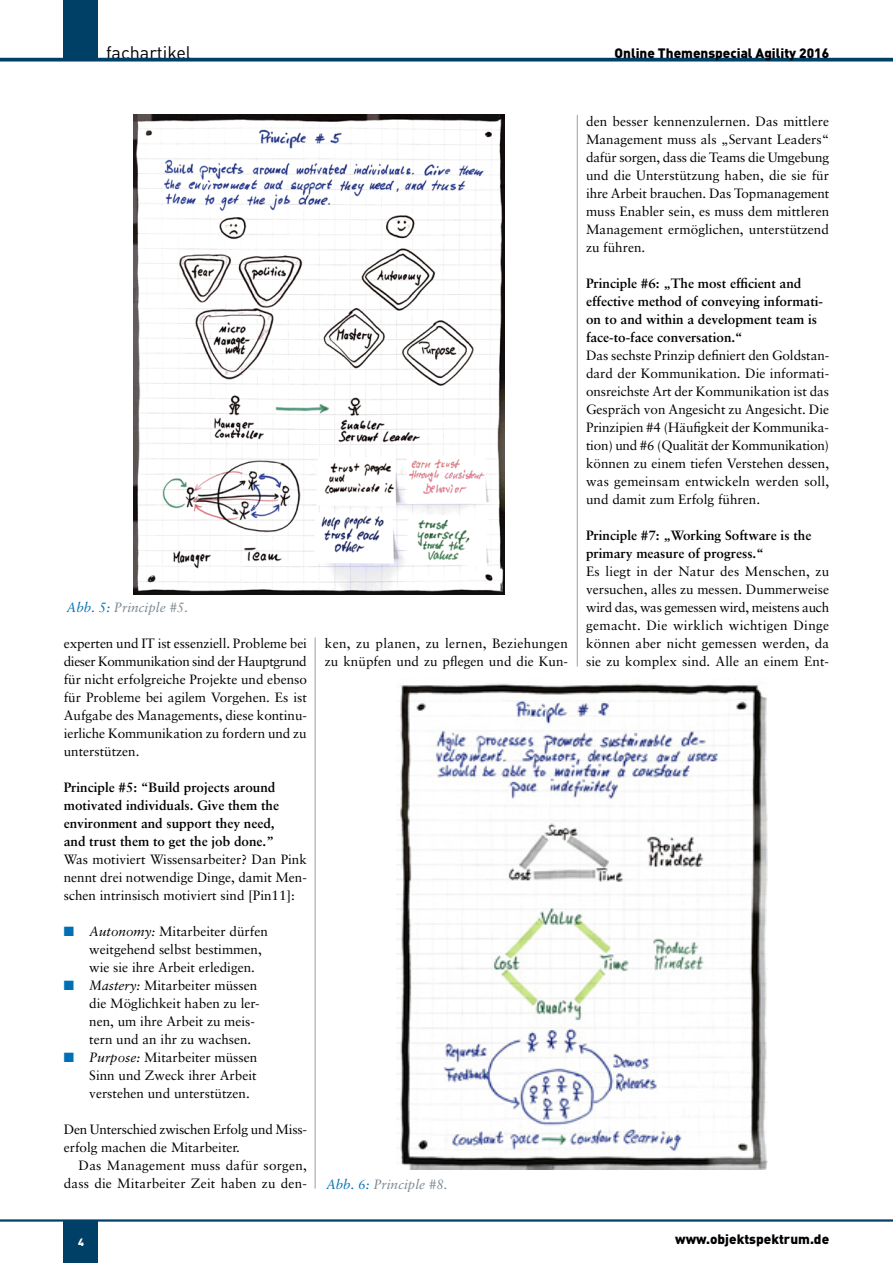
<style>
.page{position:relative;width:893px;height:1263px;background:#fff}
.page>*{position:absolute;margin:0;border:0;box-sizing:border-box;transform-origin:0 0}
.t1{font:18px "DINOT";color:#000}
.t2{font:13.5px/18px "Sabon LT";color:#000;text-align:justify}
.t3{font:700 13.5px/18px "Sabon LT";color:#000}
.t4{font:13.5px/18px "Sabon LT";letter-spacing:.02em;color:#000}
.t5{font:900 13.5px "DINOT";color:#000}
.t6{font:italic 13.5px "Sabon LT";color:#7b8991}
.t7{font:900 10.5px "DINOT";color:#fff}
.s1{color:#006fb4}
.s2{font-style:italic}
</style>
<div class="page">
<div style="left:64px;top:1220px;width:34px;height:43px;background:#004066"></div>
<div style="left:64px;top:0;width:34px;height:58px;background:#004066"></div>
<svg style="left:0;top:58px;width:893px;height:4px;background:#1e5678"></svg>
<hr style="left:0;top:1219px;width:893px;height:2px;background:#004066">
<hr style="left:577px;top:115px;width:1px;height:551px;background:#9c9e9f">
<hr style="left:315px;top:637px;width:1px;height:551px;background:#9c9e9f">
<img style="left:134px;top:115px;width:371px;height:479px">
<img style="left:396px;top:683px;width:371px;height:487px">
<h1 class="t1" style="left:106px;top:41px;width:87px">fachartikel</h1>
<p class="t5" style="left:615px;top:44px;width:216px">Online Themenspecial Agility 2016</p>
<p class="t6" style="left:67px;top:600px;width:123px"><span class="s1">Abb. 5:</span> Principle #5.</p>
<p class="t2" style="left:64px;top:634px;width:245px">experten und IT ist essenziell. Probleme bei dieser Kommunikation sind der Hauptgrund für nicht erfolgreiche Projekte und ebenso für Probleme bei agilem Vorgehen. Es ist Aufgabe des Managements, diese kontinu&shy;ierliche Kommunikation zu fordern und zu unterstützen.</p>
<p class="t3" style="left:64px;top:778px;width:217px">Principle #5: “Build projects around motivated individuals. Give them the environment and support they need, and trust them to get the job done.”</p>
<p class="t2" style="left:64px;top:850px;width:245px">Was motiviert Wissensarbeiter? Dan Pink nennt drei notwendige Dinge, damit Men&shy;schen intrinsisch motiviert sind [Pin11]:</p>
<p class="t2" style="left:89px;top:922px;width:180px;text-align:left;text-indent:-26px"><span class="s1">■</span> <span class="s2">Autonomy:</span> Mitarbeiter dürfen weitgehend selbst bestimmen, wie sie ihre Arbeit erledigen.</p>
<p class="t2" style="left:89px;top:976px;width:172px;text-align:left;text-indent:-26px"><span class="s1">■</span> <span class="s2">Mastery:</span> Mitarbeiter müssen die Möglichkeit haben zu ler&shy;nen, um ihre Arbeit zu meis&shy;tern und an ihr zu wachsen.</p>
<p class="t2" style="left:89px;top:1048px;width:170px;text-indent:-26px"><span class="s1">■</span> <span class="s2">Purpose:</span> Mitarbeiter müssen Sinn und Zweck ihrer Arbeit verstehen und unterstützen.</p>
<p class="t2" style="left:64px;top:1120px;width:245px">Den Unterschied zwischen Erfolg und Miss&shy;erfolg machen die Mitarbeiter.</p>
<p class="t2" style="left:64px;top:1156px;width:245px;text-align:right">Das Management muss dafür sorgen, dass die Mitarbeiter Zeit haben zu den-</p>
<p class="t4" style="left:325px;top:634px;width:245px">ken, zu planen, zu lernen, Beziehungen zu knüpfen und zu pflegen und die Kun-</p>
<p class="t6" style="left:326px;top:1176px;width:123px"><span class="s1">Abb. 6:</span> Principle #8.</p>
<p class="t2" style="left:586px;top:113px;width:245px">den besser kennenzulernen. Das mittlere Management muss als „Servant Leaders“ dafür sorgen, dass die Teams die Umgebung und die Unterstützung haben, die sie für ihre Arbeit brauchen. Das Topmanagement muss Enabler sein, es muss dem mittleren Management ermöglichen, unterstützend zu führen.</p>
<p class="t3" style="left:586px;top:274px;width:238px">Principle #6: „The most efficient and effective method of conveying informati&shy;on to and within a development team is face-to-face conversation.“</p>
<p class="t2" style="left:586px;top:347px;width:245px">Das sechste Prinzip definiert den Goldstan&shy;dard der Kommunikation. Die informati&shy;onsreichste Art der Kommunikation ist das Gespräch von Angesicht zu Angesicht. Die Prinzipien #4 (Häufigkeit der Kommunika&shy;tion) und #6 (Qualität der Kommunikation) können zu einem tiefen Verstehen dessen, was gemeinsam entwickeln werden soll, und damit zum Erfolg führen.</p>
<p class="t3" style="left:586px;top:526px;width:227px">Principle #7: „Working Software is the primary measure of progress.“</p>
<p class="t2" style="left:586px;top:563px;width:245px">Es liegt in der Natur des Menschen, zu versuchen, alles zu messen. Dummerweise wird das, was gemessen wird, meistens auch gemacht. Die wirklich wichtigen Dinge können aber nicht gemessen werden, da sie zu komplex sind. Alle an einem Ent-</p>
<p class="t7" style="left:78px;top:1235px;width:7px">4</p>
<p class="t5" style="left:675px;top:1230px;width:156px">www.objektspektrum.de</p>
</div>
